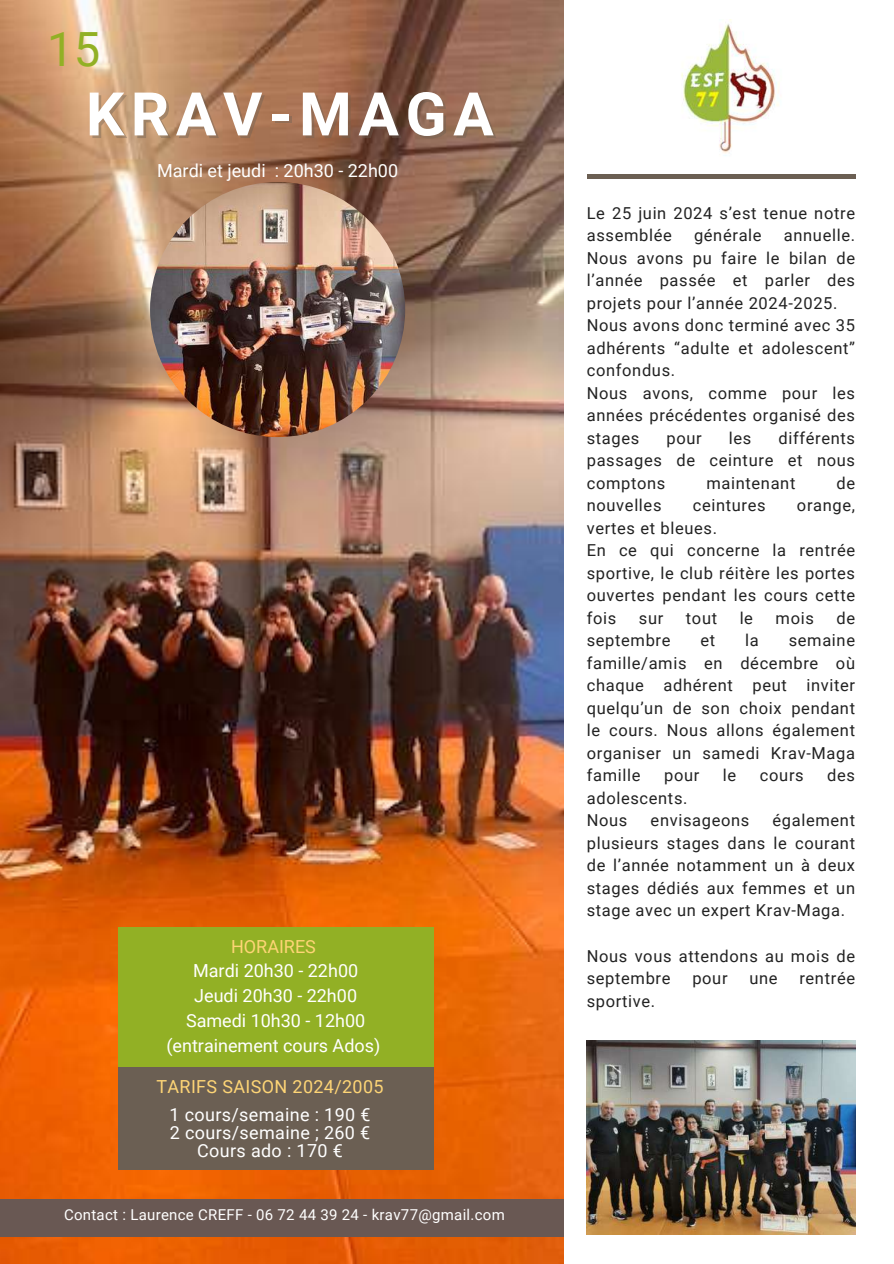
<style>
.page{position:relative;width:894px;height:1264px;background:#fff}
.page>*{position:absolute;margin:0;border:0;box-sizing:border-box;transform-origin:0 0}
.t1{font:700 60.15px "Roboto";letter-spacing:.11em;color:#fff}
.t2{font:47.1px "Roboto";color:#92b025}
.t3{font:18px/24.8px "Roboto";color:#fff;text-align:center}
.t4{font:18px/18px "Roboto";letter-spacing:.02em;color:#fff;text-align:center}
.t5{font:18px "Roboto";letter-spacing:.02em;color:#fed576}
.t6{font:18px "Roboto";color:#fed576}
.t7{font:16.5px/22.5px "Roboto";letter-spacing:.04em;color:#222}
.t8{font:15px "Roboto";letter-spacing:.02em;color:#fff}
</style>
<div class="page">
<img style="left:0;top:0;width:563px;height:1263px">
<hr style="left:586px;top:175px;width:269px;height:3px;background:#6b5f53">
<div style="left:118px;top:927px;width:315px;height:139px;background:#92b025"></div>
<div style="left:118px;top:1066px;width:315px;height:103px;background:#6b5f53"></div>
<img style="left:681px;top:20px;width:99px;height:136px">
<img style="left:586px;top:1040px;width:269px;height:194px">
<div style="left:0;top:1198px;width:563px;height:38px;background:#695853"></div>
<img style="left:150px;top:182px;width:255px;height:255px;border-radius:50%">
<h2 class="t2" style="left:47px;top:23px;width:54px">15</h2>
<h1 class="t1" style="left:86px;top:80px;width:409px">KRAV-MAGA</h1>
<p class="t3" style="left:157px;top:158px;width:242px">Mardi et jeudi : 20h30 - 22h00</p>
<p class="t6" style="left:231px;top:935px;width:86px">HORAIRES</p>
<p class="t3" style="left:166px;top:958px;width:215px">Mardi 20h30 - 22h00<br>Jeudi 20h30 - 22h00<br>Samedi 10h30 - 12h00 (entrainement cours Ados)</p>
<p class="t5" style="left:156px;top:1076px;width:228px">TARIFS SAISON 2024/2005</p>
<p class="t4" style="left:169px;top:1105px;width:202px">1 cours/semaine : 190 €<br>2 cours/semaine ; 260 €<br>Cours ado : 170 €</p>
<p class="t8" style="left:64px;top:1205px;width:442px">Contact : Laurence CREFF - 06 72 44 39 24 - krav77@gmail.com</p>
<p class="t7" style="left:586px;top:202px;width:270px">Le 25 juin 2024 s’est tenue notre assemblée</p>
<p class="t7" style="left:586px;top:224px;width:270px;text-indent:197px">annuelle.<br>Nous avons pu faire le bilan de l’année passée et parler des projets pour l’année 2024-2025.<br>Nous avons donc terminé avec 35 adhérents “adulte et adolescent” confondus.<br>Nous avons, comme pour les années précédentes organisé des stages</p>
<p class="t7" style="left:693px;top:224px;width:69px">générale</p>
<p class="t7" style="left:586px;top:427px;width:270px;text-align:justify;text-indent:192px">différents passages de ceinture et nous comptons</p>
<p class="t7" style="left:666px;top:427px;width:37px">pour</p>
<p class="t7" style="left:728px;top:427px;width:24px">les</p>
<p class="t7" style="left:706px;top:472px;width:90px">maintenant</p>
<p class="t7" style="left:836px;top:472px;width:20px">de</p>
<p class="t7" style="left:586px;top:494px;width:76px">nouvelles</p>
<p class="t7" style="left:692px;top:494px;width:74px">ceintures</p>
<p class="t7" style="left:796px;top:494px;width:60px">orange,</p>
<p class="t7" style="left:586px;top:517px;width:270px">vertes et bleues.<br>En ce qui concerne la rentrée sportive, le club réitère les portes ouvertes pendant les cours cette fois</p>
<p class="t7" style="left:638px;top:607px;width:26px">sur</p>
<p class="t7" style="left:685px;top:607px;width:33px">tout</p>
<p class="t7" style="left:739px;top:607px;width:15px">le</p>
<p class="t7" style="left:775px;top:607px;width:40px">mois</p>
<p class="t7" style="left:836px;top:607px;width:20px">de</p>
<p class="t7" style="left:586px;top:629px;width:85px">septembre</p>
<p class="t7" style="left:700px;top:629px;width:16px">et</p>
<p class="t7" style="left:745px;top:629px;width:15px">la</p>
<p class="t7" style="left:586px;top:629px;width:270px;text-align:justify;text-indent:202px">semaine famille/amis en décembre où chaque adhérent peut inviter quelqu’un de son choix pendant le cours. Nous allons également organiser un samedi Krav-Maga famille</p>
<p class="t7" style="left:664px;top:764px;width:37px">pour</p>
<p class="t7" style="left:722px;top:764px;width:15px">le</p>
<p class="t7" style="left:759px;top:764px;width:45px">cours</p>
<p class="t7" style="left:827px;top:764px;width:29px">des</p>
<p class="t7" style="left:586px;top:787px;width:102px">adolescents.<br>Nous</p>
<p class="t7" style="left:586px;top:809px;width:270px;text-align:justify;text-indent:186px">également plusieurs stages dans le courant de l’année notamment un à deux stages dédiés aux femmes et un stage avec un expert Krav-Maga.</p>
<p class="t7" style="left:586px;top:944px;width:270px">Nous vous attendons au mois de septembre</p>
<p class="t7" style="left:650px;top:809px;width:100px">envisageons</p>
<p class="t7" style="left:692px;top:967px;width:37px">pour</p>
<p class="t7" style="left:749px;top:967px;width:30px">une</p>
<p class="t7" style="left:799px;top:967px;width:57px">rentrée</p>
<p class="t7" style="left:586px;top:989px;width:70px">sportive.</p>
</div>
